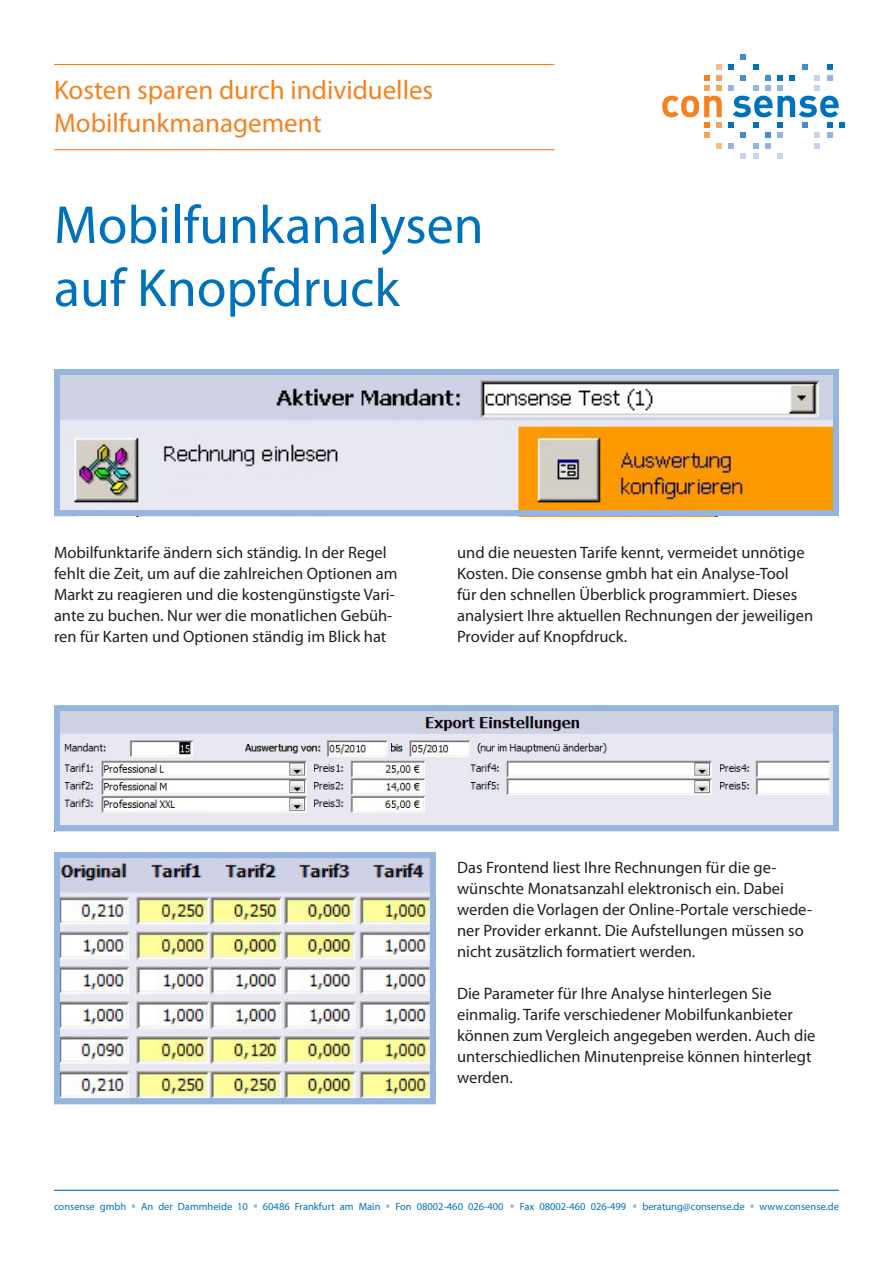
<style>
.page{position:relative;width:893px;height:1263px;background:#fff}
.page>*{position:absolute;margin:0;border:0;box-sizing:border-box;transform-origin:0 0}
.t1{font:54px/63px "Myriad Pro";color:#0072bc}
.Titel{font:27px/33px "Myriad Pro";color:#f58220}
.t2{font:16.5px/21px "Myriad Pro";color:#231f20}
.Fußzeile{font:10.5px "Myriad Pro";color:#0072bc}
.s1{color:#95b5de}
</style>
<div class="page">
<svg style="left:704px;top:75px;width:5px;height:5px"></svg>
<svg style="left:777px;top:75px;width:6px;height:5px"></svg>
<svg style="left:716px;top:65px;width:6px;height:15px"></svg>
<svg style="left:729px;top:65px;width:5px;height:5px"></svg>
<svg style="left:741px;top:75px;width:5px;height:5px"></svg>
<svg style="left:741px;top:54px;width:5px;height:6px"></svg>
<svg style="left:753px;top:65px;width:5px;height:5px"></svg>
<svg style="left:765px;top:75px;width:5px;height:5px"></svg>
<svg style="left:802px;top:65px;width:5px;height:5px"></svg>
<svg style="left:815px;top:75px;width:5px;height:5px"></svg>
<svg style="left:827px;top:65px;width:5px;height:15px"></svg>
<svg style="left:790px;top:75px;width:5px;height:5px"></svg>
<svg style="left:704px;top:133px;width:5px;height:5px"></svg>
<svg style="left:777px;top:153px;width:6px;height:5px"></svg>
<svg style="left:777px;top:133px;width:6px;height:5px"></svg>
<svg style="left:716px;top:143px;width:6px;height:5px"></svg>
<svg style="left:729px;top:143px;width:5px;height:5px"></svg>
<svg style="left:741px;top:153px;width:5px;height:5px"></svg>
<svg style="left:741px;top:133px;width:5px;height:5px"></svg>
<svg style="left:753px;top:143px;width:5px;height:15px"></svg>
<svg style="left:765px;top:133px;width:5px;height:15px"></svg>
<svg style="left:815px;top:133px;width:5px;height:15px"></svg>
<svg style="left:827px;top:133px;width:5px;height:5px"></svg>
<svg style="left:662px;top:86px;width:60px;height:41px"></svg>
<svg style="left:729px;top:86px;width:116px;height:41px"></svg>
<hr style="left:54px;top:1190px;width:785px;height:1px;background:#0072bc">
<hr style="left:54px;top:64px;width:500px;height:1px;background:#f58220">
<hr style="left:54px;top:149px;width:500px;height:1px;background:#f58220">
<img style="left:61px;top:376px;width:771px;height:133px">
<div style="left:54px;top:369px;width:785px;height:147px;border:6px solid #95b5de"></div>
<img style="left:61px;top:712px;width:771px;height:112px">
<div style="left:54px;top:705px;width:785px;height:126px;border:6px solid #95b5de"></div>
<img style="left:61px;top:859px;width:368px;height:238px">
<div style="left:54px;top:852px;width:382px;height:252px;border:6px solid #95b5de"></div>
<p class="Titel" style="left:54px;top:73px;width:381px">Kosten sparen durch individuelles<br>Mobilfunkmanagement</p>
<p class="t1" style="left:54px;top:193px;width:431px">Mobilfunkanalysen auf Knopfdruck</p>
<p class="t2" style="left:54px;top:542px;width:345px">Mobilfunktarife ändern sich ständig. In der Regel fehlt die Zeit, um auf die zahlreichen Optionen am Markt zu reagieren und die kostengünstigste Vari&shy;ante zu buchen. Nur wer die monatlichen Gebüh&shy;ren für Karten und Optionen ständig im Blick hat</p>
<p class="t2" style="left:457px;top:542px;width:358px">und die neuesten Tarife kennt, vermeidet unnötige Kosten. Die consense gmbh hat ein Analyse-Tool<br>für den schnellen Überblick programmiert. Dieses analysiert Ihre aktuellen Rechnungen der jeweiligen Provider auf Knopfdruck.</p>
<p class="t2" style="left:457px;top:857px;width:356px">Das Frontend liest Ihre Rechnungen für die ge&shy;wünschte Monatsanzahl elektronisch ein. Dabei werden die Vorlagen der Online-Portale verschiede&shy;ner Provider erkannt. Die Aufstellungen müssen so nicht zusätzlich formatiert werden.</p>
<p class="t2" style="left:457px;top:983px;width:360px">Die Parameter für Ihre Analyse hinterlegen Sie einmalig. Tarife verschiedener Mobilfunkanbieter können zum Vergleich angegeben werden. Auch die unterschiedlichen Minutenpreise können hinterlegt werden.</p>
<p class="Fußzeile" style="left:54px;top:1200px;width:786px">consense gmbh <span class="s1">▪</span> An der Dammheide 10 <span class="s1">▪</span> 60486 Frankfurt am Main <span class="s1">▪</span> Fon 08002-460 026-400 <span class="s1">▪</span> Fax 08002-460 026-499 <span class="s1">▪</span> beratung@consense.de <span class="s1">▪</span> www.consense.de</p>
</div>
